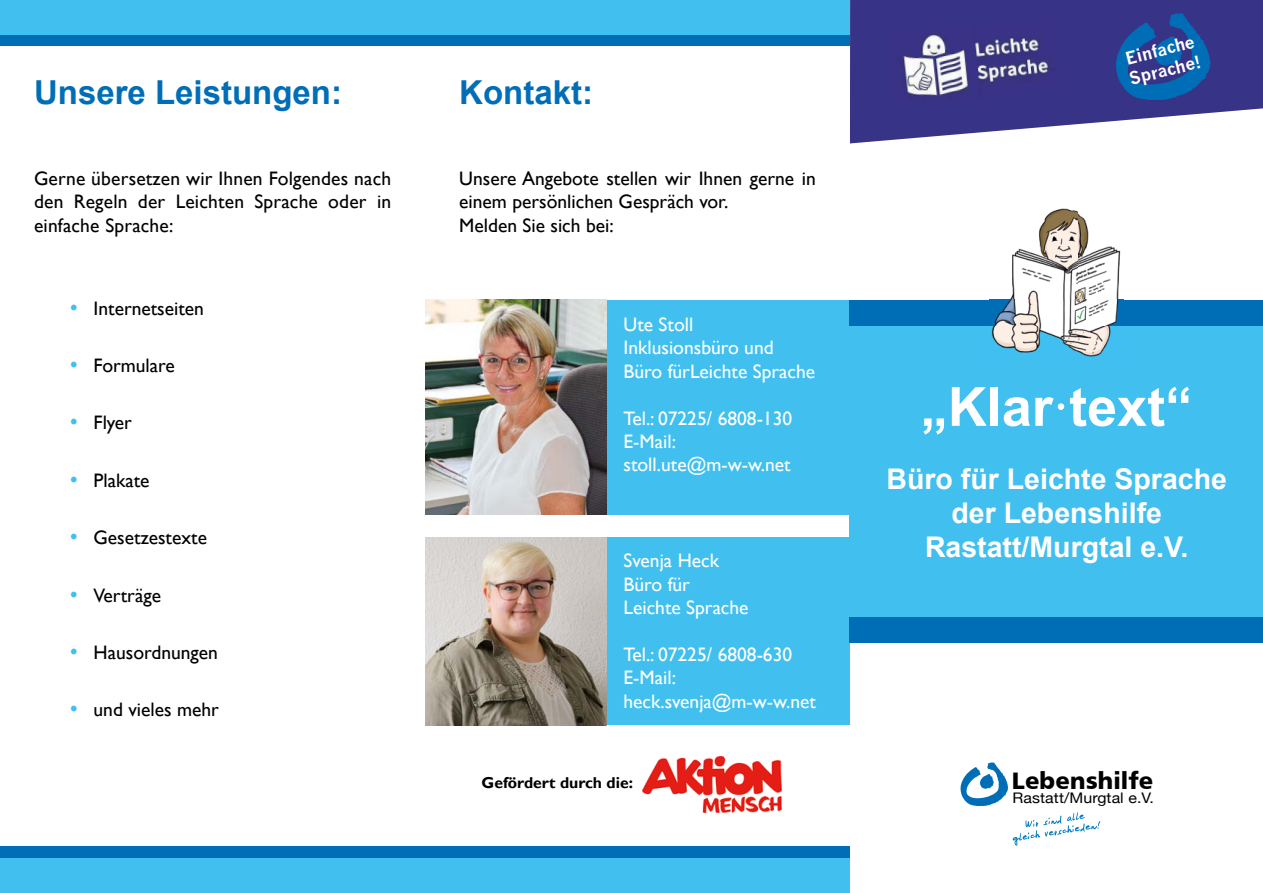
<style>
.page{position:relative;width:1263px;height:893px;background:#fff}
.page>*{position:absolute;margin:0;border:0;box-sizing:border-box;transform-origin:0 0}
.t1{font:700 54px "Arial";color:#fff}
.t2{font:700 33px "Arial";color:#006eb7}
.t3{font:700 28.5px/33.9px "Arial";color:#fff;text-align:center}
.t4{font:23.85px "Humanist 777 BT Black B";color:#000}
.t5{font:19.5px/23.4px "Gill Sans";color:#000;text-align:justify}
.t6{font:19.5px/23.4px "Gill Sans";color:#fff}
.t7{font:700 17.25px/20.7px "News Gothic";color:#fff}
.t8{font:700 15.75px "Gill Sans";color:#000}
.t9{font:14.55px "Helvetica Neue";letter-spacing:.005em;color:#000;scale:1.09 1}
.s1{font-family:"News Gothic BT";color:#41c0f0}
.s2{font-family:"News Gothic BT";font-weight:400}
</style>
<div class="page">
<div style="left:850px;top:325px;width:413px;height:293px;background:#41c0f0"></div>
<div style="left:606px;top:300px;width:244px;height:214px;background:#41c0f0"></div>
<div style="left:606px;top:537px;width:244px;height:188px;background:#41c0f0"></div>
<div style="left:0;top:33px;width:850px;height:13px;background:#006eb7"></div>
<div style="left:0;top:846px;width:850px;height:13px;background:#006eb7"></div>
<svg style="left:1013px;top:812px;width:87px;height:34px"></svg>
<div style="left:850px;top:300px;width:413px;height:25px;background:#006eb7"></div>
<div style="left:850px;top:618px;width:413px;height:25px;background:#006eb7"></div>
<div style="left:0;top:0;width:850px;height:34px;background:#41c0f0"></div>
<div style="left:0;top:859px;width:850px;height:34px;background:#41c0f0"></div>
<img style="left:425px;top:300px;width:181px;height:214px">
<img style="left:425px;top:537px;width:181px;height:188px">
<svg style="left:960px;top:762px;width:48px;height:44px"></svg>
<img style="left:643px;top:756px;width:138px;height:56px">
<svg style="left:850px;top:0;width:413px;height:143px;fill:#373386"></svg>
<img style="left:989px;top:208px;width:135px;height:149px">
<img style="left:887px;top:17px;width:173px;height:90px">
<svg style="left:1116px;top:13px;width:94px;height:87px;background:#1d4d9c"></svg>
<h2 class="t2" style="left:34px;top:71px;width:310px">Unsere Leistungen:</h2>
<h2 class="t2" style="left:459px;top:71px;width:135px">Kontakt:</h2>
<p class="t5" style="left:34px;top:167px;width:359px">Gerne übersetzen wir Ihnen Folgendes nach den Regeln der Leichten Sprache oder in einfache Sprache:</p>
<p class="t5" style="left:459px;top:167px;width:358px;text-align:left">Unsere Angebote stellen wir Ihnen gerne in einem persönlichen Gespräch vor.<br>Melden Sie sich bei:</p>
<p class="t5" style="left:68px;top:297px;width:137px"><span class="s1">•</span> Internetseiten</p>
<p class="t5" style="left:68px;top:354px;width:108px"><span class="s1">•</span> Formulare</p>
<p class="t5" style="left:68px;top:411px;width:65px"><span class="s1">•</span> Flyer</p>
<p class="t5" style="left:68px;top:469px;width:83px"><span class="s1">•</span> Plakate</p>
<p class="t5" style="left:68px;top:526px;width:141px"><span class="s1">•</span> Gesetzestexte</p>
<p class="t5" style="left:68px;top:584px;width:94px"><span class="s1">•</span> Verträge</p>
<p class="t5" style="left:68px;top:641px;width:151px"><span class="s1">•</span> Hausordnungen</p>
<p class="t5" style="left:68px;top:698px;width:152px"><span class="s1">•</span> und vieles mehr</p>
<p class="t6" style="left:623px;top:313px;width:193px">Ute Stoll<br>Inklusionsbüro und<br>Büro fürLeichte Sprache</p>
<p class="t6" style="left:623px;top:407px;width:170px">Tel.: 07225/ 6808-130<br>E-Mail: stoll.ute@m-w-w.net</p>
<p class="t6" style="left:623px;top:549px;width:127px">Svenja Heck<br>Büro für<br>Leichte Sprache</p>
<p class="t6" style="left:623px;top:643px;width:194px">Tel.: 07225/ 6808-630<br>E-Mail: heck.svenja@m-w-w.net</p>
<p class="t8" style="left:482px;top:773px;width:153px">Gefördert durch die:</p>
<p class="t7" style="left:1122px;top:49px;width:75px;rotate:-14deg">Einfache<br>Sprache!</p>
<h1 class="t1" style="left:921px;top:371px;width:273px">„Klar<span class="s2">·</span>text“</h1>
<h3 class="t3" style="left:886px;top:463px;width:342px">Büro für Leichte Sprache der Lebenshilfe<br>Rastatt/Murgtal e.V.</h3>
<p class="t4" style="left:1012px;top:765px;width:143px">Lebenshilfe</p>
<p class="t9" style="left:1012px;top:787px;width:131px">Rastatt/Murgtal e.V.</p>
</div>
